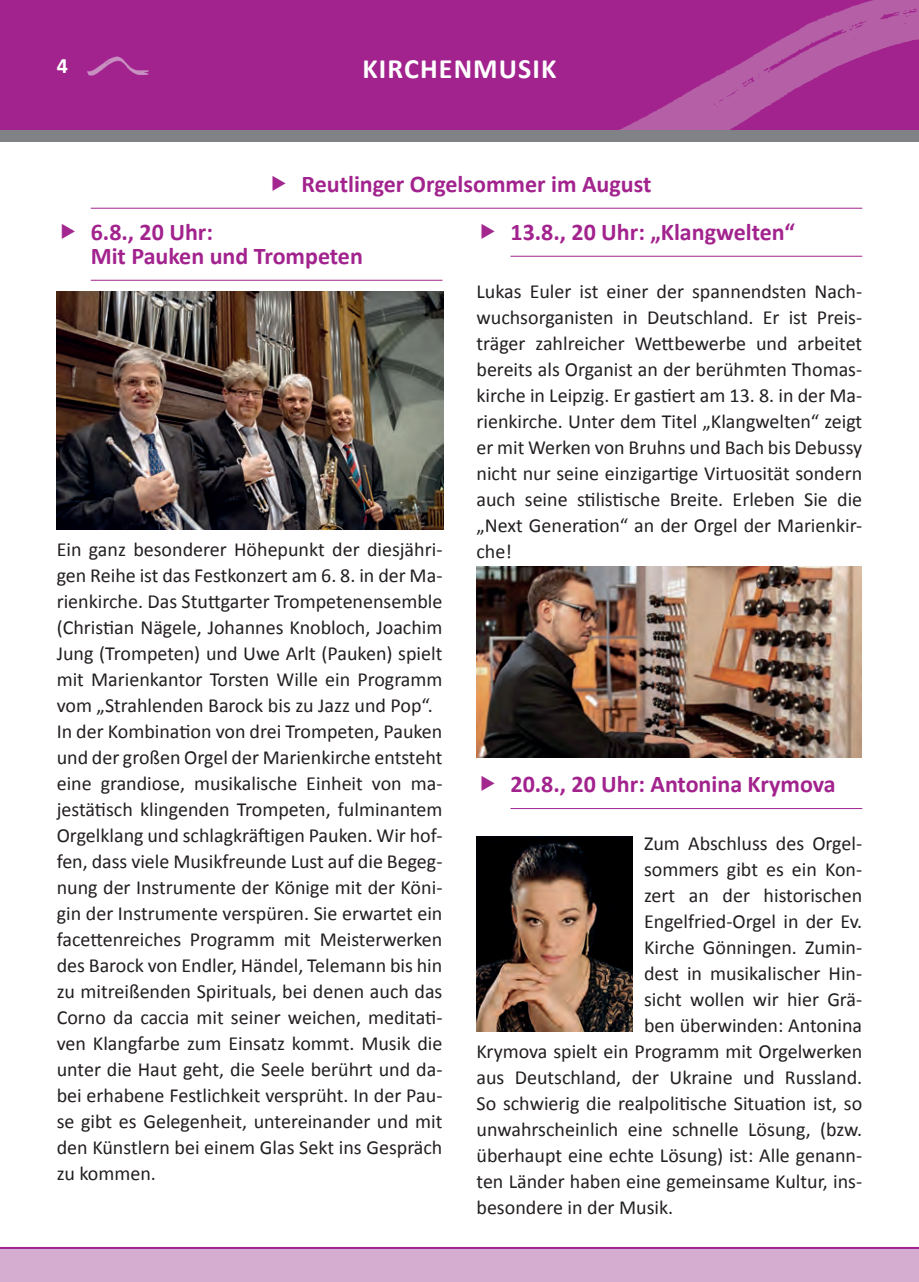
<style>
.page{position:relative;width:919px;height:1282px;background:#fff}
.page>*{position:absolute;margin:0;border:0;box-sizing:border-box;transform-origin:0 0}
.t1{font:700 28px "Calibri";letter-spacing:.04em;color:#fff}
.t2{font:700 24px/24px "Calibri";color:#a2238e}
.t3{font:700 22px "Calibri";color:#fff}
.t4{font:20px/26px "Calibri";color:#231f20}
</style>
<div class="page">
<div style="left:0;top:0;width:918px;height:130px;background:#a2238e"></div>
<div style="left:0;top:1247px;width:918px;height:34px;background:#d4add0"></div>
<img style="left:619px;top:0;width:299px;height:130px">
<hr style="left:0;top:1246px;width:918px;height:2px;background:#a2238e">
<div style="left:0;top:130px;width:918px;height:12px;background:#808285"></div>
<img style="left:87px;top:56px;width:62px;height:20px">
<hr style="left:91px;top:280px;width:351px;height:1px;background:#a2238e">
<hr style="left:510px;top:256px;width:352px;height:1px;background:#a2238e">
<hr style="left:510px;top:808px;width:352px;height:1px;background:#a2238e">
<hr style="left:91px;top:208px;width:771px;height:1px;background:#a2238e">
<img style="left:476px;top:836px;width:156px;height:195px">
<img style="left:57px;top:291px;width:386px;height:238px">
<img style="left:476px;top:566px;width:385px;height:191px">
<p class="t3" style="left:57px;top:50px;width:13px">4</p>
<h1 class="t1" style="left:362px;top:49px;width:195px">KIRCHENMUSIK</h1>
<p class="t2" style="left:301px;top:171px;width:351px">Reutlinger Orgelsommer im August</p>
<p class="t2" style="left:91px;top:219px;width:274px">6.8., 20 Uhr:<br>Mit Pauken und Trompeten</p>
<p class="t4" style="left:57px;top:535px;width:387px">Ein ganz besonderer Höhepunkt der diesjähri&shy;gen Reihe ist das Festkonzert am 6. 8. in der Ma&shy;rienkirche. Das Stuttgarter Trompetenensemble (Christian Nägele, Johannes Knobloch, Joachim Jung (Trompeten) und Uwe Arlt (Pauken) spielt mit Marienkantor Torsten Wille ein Programm vom „Strahlenden Barock bis zu Jazz und Pop“.<br>In der Kombination von drei Trompeten, Pauken und der großen Orgel der Marienkirche entsteht eine grandiose, musikalische Einheit von ma&shy;jestätisch klingenden Trompeten, fulminantem Orgelklang und schlagkräftigen Pauken. Wir hof&shy;fen, dass viele Musikfreunde Lust auf die Begeg&shy;nung der Instrumente der Könige mit der Köni&shy;gin der Instrumente verspüren. Sie erwartet ein facettenreiches Programm mit Meisterwerken des Barock von Endler, Händel, Telemann bis hin zu mitreißenden Spirituals, bei denen auch das Corno da caccia mit seiner weichen, meditati&shy;ven Klangfarbe zum Einsatz kommt. Musik die unter die Haut geht, die Seele berührt und da&shy;bei erhabene Festlichkeit versprüht. In der Pau&shy;se gibt es Gelegenheit, untereinander und mit den Künstlern bei einem Glas Sekt ins Gespräch zu kommen.</p>
<p class="t2" style="left:510px;top:219px;width:286px">13.8., 20 Uhr: „Klangwelten“</p>
<p class="t4" style="left:476px;top:277px;width:387px;text-align:justify">Lukas Euler ist einer der spannendsten Nach&shy;wuchsorganisten in Deutschland. Er ist Preis&shy;träger zahlreicher Wettbewerbe und arbeitet bereits als Organist an der berühmten Thomas&shy;kirche in Leipzig. Er gastiert am 13. 8. in der Ma&shy;rienkirche. Unter dem Titel „Klangwelten“ zeigt er mit Werken von Bruhns und Bach bis Debussy nicht nur seine einzigartige Virtuosität sondern auch seine stilistische Breite. Erleben Sie die „Next Generation“ an der Orgel der Marienkir&shy;che!</p>
<p class="t2" style="left:510px;top:771px;width:326px">20.8., 20 Uhr: Antonina Krymova</p>
<p class="t4" style="left:644px;top:829px;width:219px">Zum Abschluss des Orgel-</p>
<p class="t4" style="left:644px;top:855px;width:219px">sommers gibt es ein Kon-</p>
<p class="t4" style="left:644px;top:881px;width:219px">zert an der historischen</p>
<p class="t4" style="left:644px;top:907px;width:220px">Engelfried-Orgel in der Ev.</p>
<p class="t4" style="left:644px;top:933px;width:220px">Kirche Gönningen. Zumin-</p>
<p class="t4" style="left:644px;top:959px;width:220px">dest in musikalischer Hin-</p>
<p class="t4" style="left:644px;top:985px;width:220px">sicht wollen wir hier Grä-</p>
<p class="t4" style="left:644px;top:1011px;width:219px">ben überwinden: Antonina</p>
<p class="t4" style="left:476px;top:1037px;width:387px">Krymova spielt ein Programm mit Orgelwerken</p>
<p class="t4" style="left:476px;top:1063px;width:387px">aus Deutschland, der Ukraine und Russland.</p>
<p class="t4" style="left:476px;top:1089px;width:387px">So schwierig die realpolitische Situation ist, so</p>
<p class="t4" style="left:476px;top:1115px;width:387px">unwahrscheinlich eine schnelle Lösung, (bzw.</p>
<p class="t4" style="left:476px;top:1141px;width:387px">überhaupt eine echte Lösung) ist: Alle genann-</p>
<p class="t4" style="left:476px;top:1167px;width:387px">ten Länder haben eine gemeinsame Kultur, ins-</p>
<p class="t4" style="left:476px;top:1193px;width:198px">besondere in der Musik.</p>
</div>
